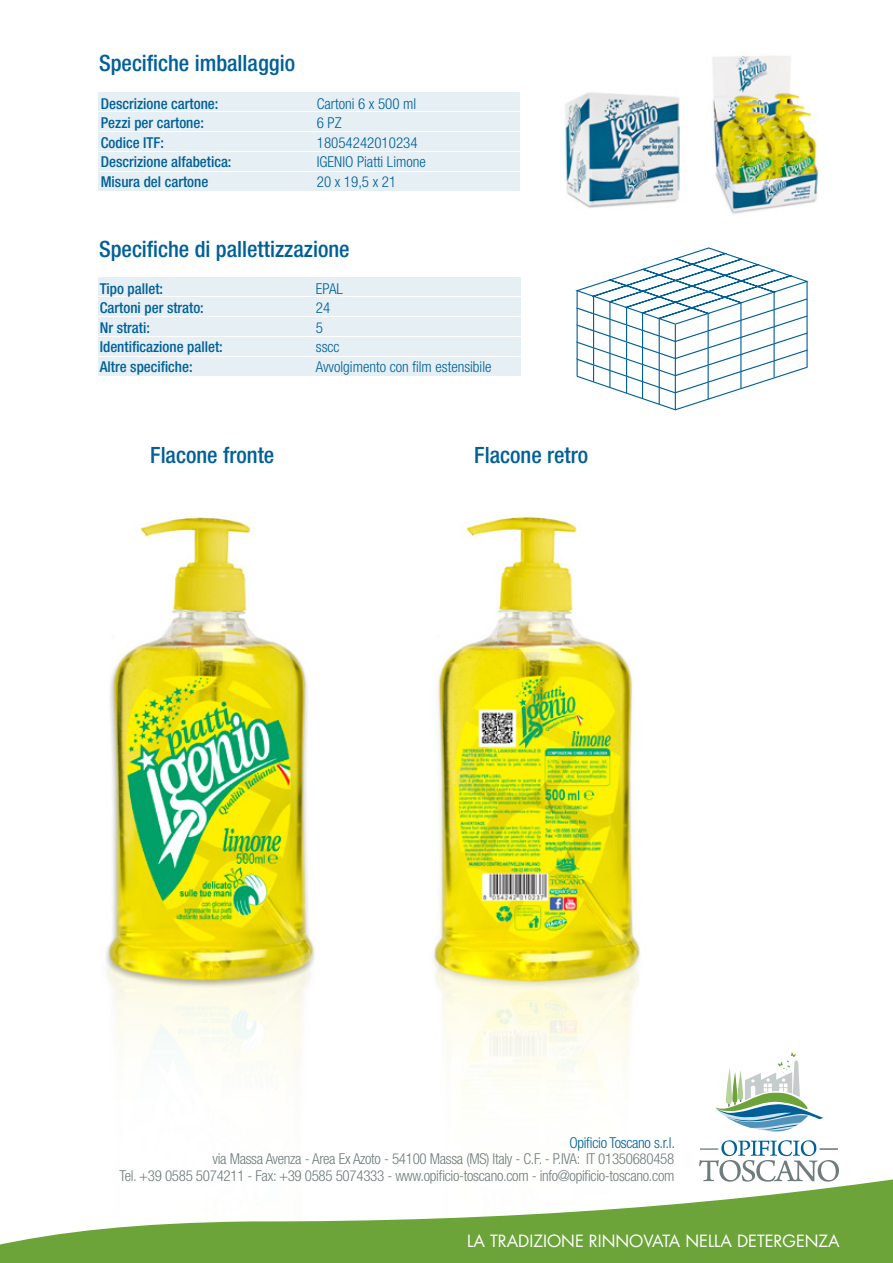
<style>
.page{position:relative;width:893px;height:1263px;background:#fff}
.page>*{position:absolute;margin:0;border:0;box-sizing:border-box;transform-origin:0 0}
.t1{font:500 condensed 22.5px "Helvetica Neue LT Std";color:#006098}
.t2{font:16.5px "Futura Std";color:#fff}
.t3{font:300 condensed 15px/16.4px "Helvetica Neue LT Std";letter-spacing:-.02em;color:#707c7c;text-align:right}
.t4{font:500 condensed 15px "Helvetica Neue LT Std";color:#006098}
.t5{font:300 condensed 15px "Helvetica Neue LT Std";color:#006098}
.t6{font:300 condensed 15px "Helvetica Neue LT Std";letter-spacing:-.02em;color:#006098}
</style>
<div class="page">
<img style="left:106px;top:517px;width:209px;height:558px">
<img style="left:434px;top:516px;width:206px;height:578px">
<div style="left:99px;top:92px;width:421px;height:19px;background:#e6eff4"></div>
<div style="left:99px;top:277px;width:422px;height:19px;background:#e6eff4"></div>
<div style="left:99px;top:112px;width:421px;height:19px;background:#e6eff4"></div>
<div style="left:99px;top:297px;width:422px;height:19px;background:#e6eff4"></div>
<div style="left:99px;top:132px;width:421px;height:19px;background:#e6eff4"></div>
<div style="left:99px;top:317px;width:422px;height:19px;background:#e6eff4"></div>
<div style="left:99px;top:152px;width:421px;height:19px;background:#e6eff4"></div>
<div style="left:99px;top:337px;width:422px;height:19px;background:#e6eff4"></div>
<div style="left:99px;top:357px;width:422px;height:19px;background:#e6eff4"></div>
<div style="left:99px;top:172px;width:421px;height:19px;background:#e6eff4"></div>
<svg style="left:0;top:1179px;width:893px;height:84px;fill:#6ca439"></svg>
<svg style="left:699px;top:1140px;width:140px;height:42px"></svg>
<svg style="left:715px;top:1052px;width:108px;height:80px"></svg>
<svg style="left:575px;top:247px;width:234px;height:164px"></svg>
<img style="left:565px;top:92px;width:115px;height:116px">
<img style="left:712px;top:55px;width:106px;height:159px">
<h1 class="t1" style="left:99px;top:50px;width:197px">Specifiche imballaggio</h1>
<p class="t4" style="left:101px;top:94px;width:119px">Descrizione cartone:</p>
<p class="t5" style="left:317px;top:95px;width:101px">Cartoni 6 x 500 ml</p>
<p class="t4" style="left:101px;top:114px;width:105px">Pezzi per cartone:</p>
<p class="t5" style="left:317px;top:114px;width:26px">6 PZ</p>
<p class="t4" style="left:101px;top:133px;width:65px">Codice ITF:</p>
<p class="t5" style="left:317px;top:134px;width:102px">18054242010234</p>
<p class="t4" style="left:101px;top:153px;width:132px">Descrizione alfabetica:</p>
<p class="t5" style="left:317px;top:153px;width:111px">IGENIO Piatti Limone</p>
<p class="t4" style="left:101px;top:172px;width:109px">Misura del cartone</p>
<p class="t5" style="left:317px;top:173px;width:81px">20 x 19,5 x 21</p>
<h1 class="t1" style="left:99px;top:236px;width:252px">Specifiche di pallettizzazione</h1>
<p class="t4" style="left:100px;top:279px;width:65px">Tipo pallet:</p>
<p class="t5" style="left:316px;top:280px;width:29px">EPAL</p>
<p class="t4" style="left:100px;top:299px;width:106px">Cartoni per strato:</p>
<p class="t5" style="left:316px;top:299px;width:16px">24</p>
<p class="t4" style="left:100px;top:318px;width:52px">Nr strati:</p>
<p class="t5" style="left:316px;top:319px;width:9px">5</p>
<p class="t4" style="left:100px;top:338px;width:124px">Identificazione pallet:</p>
<p class="t5" style="left:316px;top:338px;width:25px">sscc</p>
<p class="t4" style="left:100px;top:357px;width:94px">Altre specifiche:</p>
<p class="t5" style="left:316px;top:358px;width:177px">Avvolgimento con film estensibile</p>
<h1 class="t1" style="left:150px;top:442px;width:126px">Flacone fronte</h1>
<h1 class="t1" style="left:474px;top:442px;width:116px">Flacone retro</h1>
<p class="t6" style="left:569px;top:1134px;width:107px">Opificio Toscano s.r.l.</p>
<p class="t3" style="left:119px;top:1150px;width:556px">via Massa Avenza - Area Ex Azoto - 54100 Massa (MS) Italy - C.F. - P.IVA: IT 01350680458<br>Tel. +39 0585 5074211 - Fax: +39 0585 5074333 - www.opificio-toscano.com - info@opificio-toscano.com</p>
<p class="t2" style="left:467px;top:1230px;width:374px">LA TRADIZIONE RINNOVATA NELLA DETERGENZA</p>
</div>
